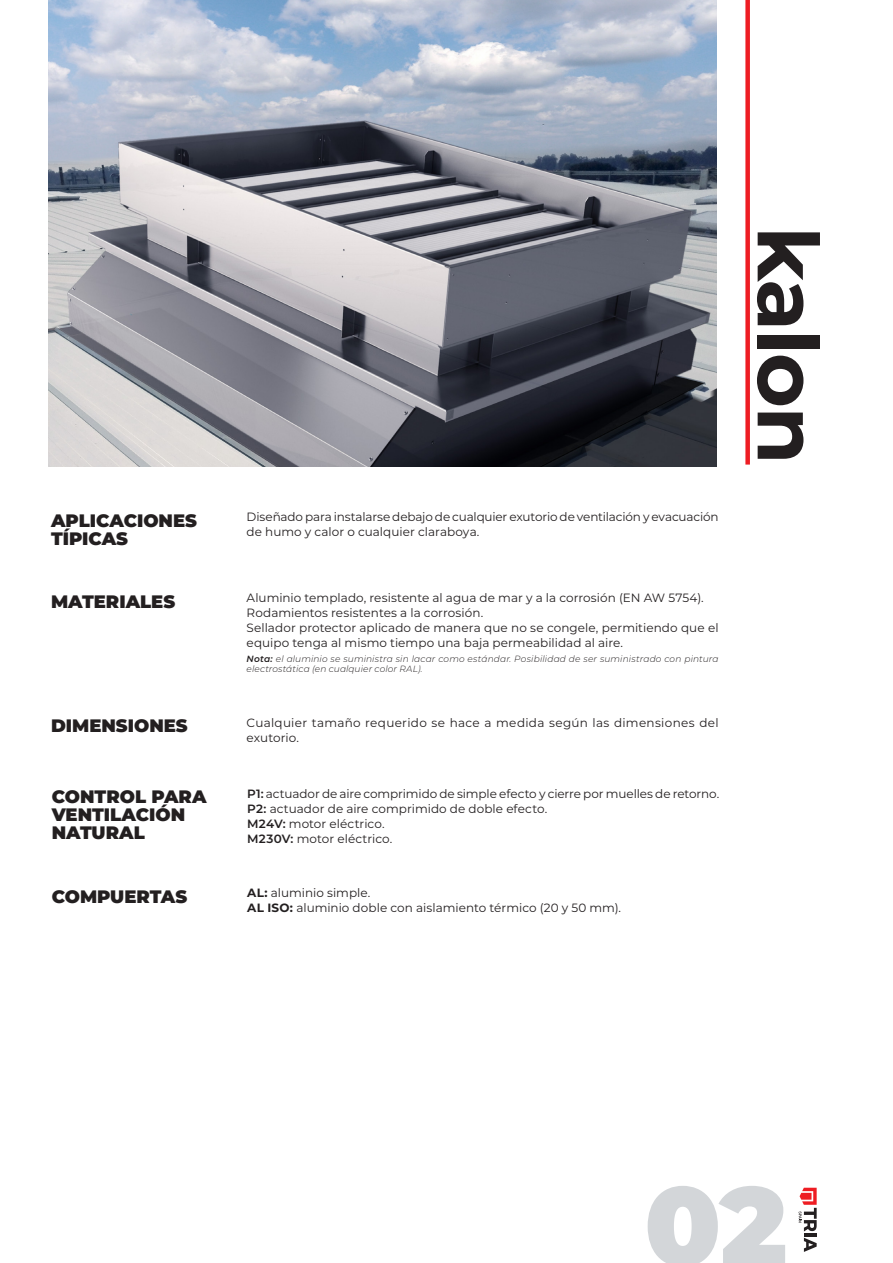
<style>
.page{position:relative;width:893px;height:1263px;background:#fff}
.page>*{position:absolute;margin:0;border:0;box-sizing:border-box;transform-origin:0 0}
.t1{font:900 110.7px "Montserrat";color:#d3d6d9}
.t2{font:700 84px "Montserrat";letter-spacing:-.02em;color:#231f20}
.t3{font:900 18px/18px "Montserrat";color:#231f20}
.t4{font:12px/15px "Montserrat";color:#231f20}
.t5{font:12px/15px "Montserrat";letter-spacing:.025em;color:#231f20}
.t6{font:italic 300 9px/10.5px "Montserrat";letter-spacing:.015em;color:#231f20}
.s1{font-weight:600}
.s2{font-weight:700}
</style>
<div class="page">
<svg style="left:799px;top:1188px;width:18px;height:64px"></svg>
<img style="left:49px;top:0;width:667px;height:467px">
<div style="left:745px;top:0;width:5px;height:465px;background:#ee1d23"></div>
<p class="t2" style="left:848px;top:226px;width:240px;rotate:90deg">kalon</p>
<p class="t3" style="left:51px;top:511px;width:148px">APLICACIONES</p>
<p class="t3" style="left:51px;top:529px;width:79px">TÍPICAS</p>
<p class="t4" style="left:247px;top:509px;width:474px">Diseñado para instalarse debajo de cualquier exutorio de ventilación y evacuación de humo y calor o cualquier claraboya.</p>
<p class="t3" style="left:51px;top:591px;width:126px">MATERIALES</p>
<p class="t4" style="left:247px;top:589px;width:459px">Aluminio templado, resistente al agua de mar y a la corrosión (EN AW 5754).</p>
<p class="t4" style="left:247px;top:604px;width:238px">Rodamientos resistentes a la corrosión.</p>
<p class="t4" style="left:247px;top:619px;width:473px">Sellador protector aplicado de manera que no se congele, permitiendo que el equipo tenga al mismo tiempo una baja permeabilidad al aire.</p>
<p class="t6" style="left:247px;top:653px;width:473px"><span class="s1">Nota:</span> el aluminio se suministra sin lacar como estándar. Posibilidad de ser suministrado con pintura electrostática (en cualquier color RAL).</p>
<p class="t3" style="left:51px;top:716px;width:138px">DIMENSIONES</p>
<p class="t5" style="left:247px;top:714px;width:473px">Cualquier tamaño requerido se hace a medida según las dimensiones del exutorio.</p>
<p class="t3" style="left:52px;top:786px;width:156px">CONTROL PARA</p>
<p class="t3" style="left:52px;top:804px;width:135px">VENTILACIÓN<br>NATURAL</p>
<p class="t4" style="left:247px;top:785px;width:473px"><span class="s1">P1:</span> actuador de aire comprimido de simple efecto y cierre por muelles de retorno.</p>
<p class="t4" style="left:247px;top:800px;width:301px"><span class="s1">P2:</span> actuador de aire comprimido de doble efecto.</p>
<p class="t4" style="left:247px;top:815px;width:139px"><span class="s1">M24V:</span> motor eléctrico.</p>
<p class="t4" style="left:247px;top:830px;width:147px"><span class="s1">M230V:</span> motor eléctrico.</p>
<p class="t3" style="left:52px;top:886px;width:137px">COMPUERTAS</p>
<p class="t4" style="left:247px;top:885px;width:125px"><span class="s2">AL:</span> aluminio simple.</p>
<p class="t4" style="left:247px;top:900px;width:375px"><span class="s2">AL ISO:</span> aluminio doble con aislamiento térmico (20 y 50 mm).</p>
<h1 class="t1" style="left:644px;top:1143px;width:144px">02</h1>
</div>
